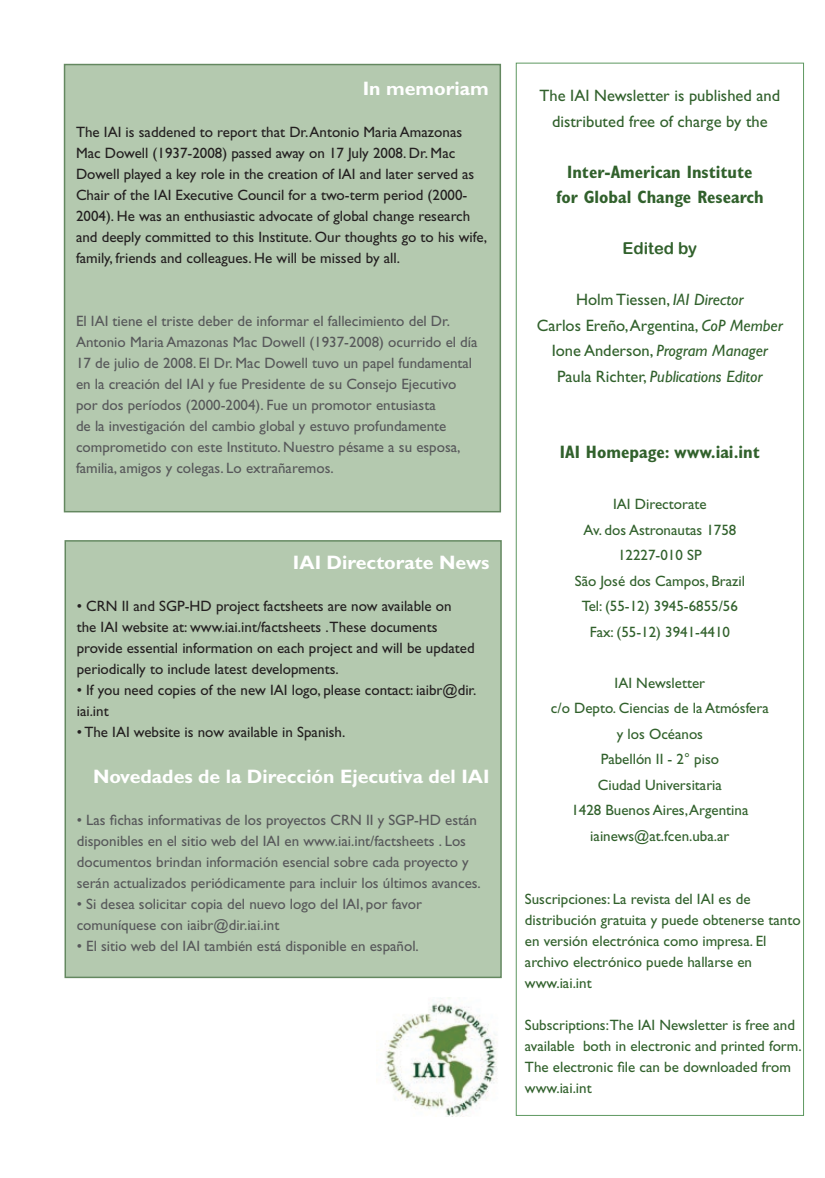
<style>
.page{position:relative;width:825px;height:1178px;background:#fff}
.page>*{position:absolute;margin:0;border:0;box-sizing:border-box;transform-origin:0 0}
.t1{font:700 19.5px "Gill Sans";color:#fff}
.t2{font:700 condensed 18px/25.5px "Gill Sans";color:#31612c;text-align:center}
.t3{font:16.5px/25.5px "Gill Sans";color:#31612c;text-align:center}
.t4{font:16.5px "Arial Rounded MT Bold";color:#31612c}
.t5{font:15px/21px "Gill Sans";color:#57585a}
.t6{font:15px/21px "Gill Sans";color:#231f20}
.t7{font:15px/25.5px "Gill Sans";color:#31612c;text-align:center}
.s1{font-style:italic}
</style>
<div class="page">
<div style="left:65px;top:65px;width:435px;height:447px;background:#b4c9af"></div>
<div style="left:64px;top:64px;width:437px;height:448px;border:2px solid #31612c"></div>
<div style="left:65px;top:541px;width:436px;height:436px;background:#b4c9af"></div>
<div style="left:65px;top:540px;width:437px;height:438px;border:2px solid #31612c"></div>
<img style="left:385px;top:997px;width:112px;height:119px">
<h1 class="t1" style="left:363px;top:77px;width:128px">In memoriam</h1>
<p class="t6" style="left:76px;top:122px;width:413px">The IAI is saddened to report that Dr. Antonio Maria Amazonas Mac Dowell (1937-2008) passed away on 17 July 2008. Dr. Mac Dowell played a key role in the creation of IAI and later served as Chair of the IAI Executive Council for a two-term period (2000- 2004). He was an enthusiastic advocate of global change research and deeply committed to this Institute. Our thoughts go to his wife, family, friends and colleagues. He will be missed by all.</p>
<p class="t5" style="left:76px;top:311px;width:403px">El IAI tiene el triste deber de informar el fallecimiento del Dr.<br>Antonio Maria Amazonas Mac Dowell (1937-2008) ocurrido el día 17 de julio de 2008. El Dr. Mac Dowell tuvo un papel fundamental en la creación del IAI y fue Presidente de su Consejo Ejecutivo por dos períodos (2000-2004). Fue un promotor entusiasta<br>de la investigación del cambio global y estuvo profundamente comprometido con este Instituto. Nuestro pésame a su esposa, familia, amigos y colegas. Lo extrañaremos.</p>
<h1 class="t1" style="left:293px;top:551px;width:198px">IAI Directorate News</h1>
<p class="t6" style="left:77px;top:595px;width:400px">• CRN II and SGP-HD project factsheets are now available on the IAI website at: www.iai.int/factsheets .These documents provide essential information on each project and will be updated periodically to include latest developments.</p>
<p class="t6" style="left:77px;top:679px;width:401px">• If you need copies of the new IAI logo, please contact: iaibr@dir. iai.int</p>
<p class="t6" style="left:77px;top:721px;width:270px">• The IAI website is now available in Spanish.</p>
<h1 class="t1" style="left:93px;top:765px;width:398px">Novedades de la Dirección Ejecutiva del IAI</h1>
<p class="t5" style="left:77px;top:810px;width:406px">• Las fichas informativas de los proyectos CRN II y SGP-HD están disponibles en el sitio web del IAI en www.iai.int/factsheets . Los documentos brindan información esencial sobre cada proyecto y serán actualizados periódicamente para incluir los últimos avances.</p>
<p class="t5" style="left:77px;top:894px;width:347px">• Si desea solicitar copia del nuevo logo del IAI, por favor comuníquese con iaibr@dir.iai.int</p>
<p class="t5" style="left:77px;top:936px;width:344px">• El sitio web del IAI también está disponible en español.</p>
<p class="t3" style="left:540px;top:83px;width:242px">The IAI Newsletter is published and distributed free of charge by the</p>
<p class="t2" style="left:556px;top:159px;width:209px">Inter-American Institute for Global Change Research</p>
<p class="t4" style="left:622px;top:239px;width:76px">Edited by</p>
<p class="t3" style="left:537px;top:287px;width:248px">Holm Tiessen, <span class="s1">IAI Director<br></span>Carlos Ereño, Argentina, <span class="s1">CoP Member </span>Ione Anderson, <span class="s1">Program Manager </span>Paula Richter, <span class="s1">Publications Editor</span></p>
<p class="t2" style="left:560px;top:439px;width:201px">IAI Homepage: www.iai.int</p>
<p class="t7" style="left:575px;top:491px;width:172px">IAI Directorate<br>Av. dos Astronautas 1758<br>12227-010 SP<br>São José dos Campos, Brazil<br>Tel: (55-12) 3945-6855/56<br>Fax: (55-12) 3941-4410</p>
<p class="t7" style="left:551px;top:670px;width:219px">IAI Newsletter<br>c/o Depto. Ciencias de la Atmósfera y los Océanos<br>Pabellón II - 2° piso<br>Ciudad Universitaria<br>1428 Buenos Aires, Argentina iainews@at.fcen.uba.ar</p>
<p class="t7" style="left:525px;top:888px;width:277px;line-height:21px;text-align:left">Suscripciones: La revista del IAI es de distribución gratuita y puede obtenerse tanto en versión electrónica como impresa. El archivo electrónico puede hallarse en www.iai.int</p>
<p class="t7" style="left:525px;top:1014px;width:278px;line-height:21px;text-align:left">Subscriptions:The IAI Newsletter is free and available both in electronic and printed form.<br>The electronic file can be downloaded from www.iai.int</p>
</div>
